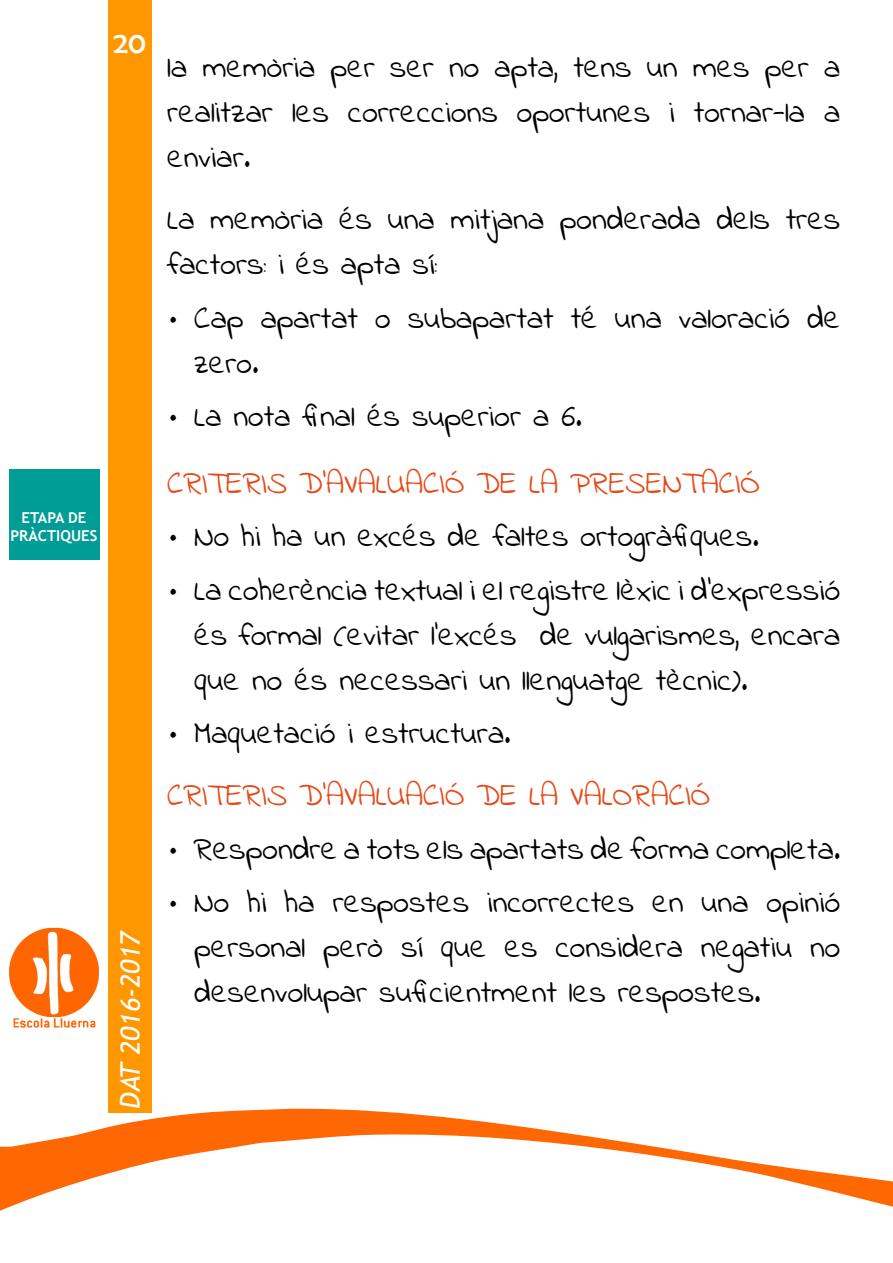
<style>
.page{position:relative;width:893px;height:1263px;background:#fff}
.page>*{position:absolute;margin:0;border:0;box-sizing:border-box;transform-origin:0 0}
.t1{font:30px "Berlin Sans FB";color:#fff}
.t2{font:italic 27px "Trebuchet MS";color:#fff}
.t3{font:24px/45px "Indie Flower";color:#000;text-align:justify}
.t4{font:24px "Indie Flower";color:#e64a18}
.t5{font:700 15px/18px "Trebuchet MS";color:#fff;text-align:center}
</style>
<div class="page">
<svg style="left:0;top:1037px;width:893px;height:174px"></svg>
<div style="left:9px;top:469px;width:90px;height:90px;background:#009c96"></div>
<div style="left:108px;top:0;width:43px;height:1113px;background:#ff9800"></div>
<img style="left:9px;top:928px;width:90px;height:100px">
<p class="t1" style="left:113px;top:26px;width:34px">20</p>
<p class="t5" style="left:10px;top:509px;width:87px">ETAPADE<br>PRÀCTI QUES</p>
<p class="t2" style="left:114px;top:1109px;width:180px;rotate:-90deg">DAT 2016-2017</p>
<p class="t3" style="left:167px;top:47px;width:675px">la memòria per ser no apta, tens un mes per a realitzar les correccions oportunes i tornar-la a enviar.</p>
<p class="t3" style="left:167px;top:199px;width:675px">La memòria és una mitjana ponderada dels tres factors: i és apta sí:</p>
<p class="t3" style="left:194px;top:297px;width:648px;text-indent:-27px">• Cap apartat o subapartat té una valoració de zero.</p>
<p class="t3" style="left:167px;top:396px;width:416px">• La nota final és superior a 6.</p>
<p class="t4" style="left:167px;top:470px;width:594px">CRITERIS D’AVALUACIÓ DE LA PRESENTACIÓ</p>
<p class="t3" style="left:167px;top:515px;width:593px">• No hi ha un excés de faltes ortogràfiques.</p>
<p class="t3" style="left:194px;top:569px;width:648px;text-indent:-27px">• La coherència textual i el registre lèxic i d’expressió és formal (evitar l’excés de vulgarismes, encara que no és necessari un llenguatge tècnic).</p>
<p class="t3" style="left:167px;top:712px;width:345px">• Maquetació i estructura.</p>
<p class="t4" style="left:167px;top:783px;width:544px">CRITERIS D’AVALUACIÓ DE LA VALORACIÓ</p>
<p class="t3" style="left:167px;top:828px;width:675px">• Respondre a tots els apartats de forma completa.</p>
<p class="t3" style="left:194px;top:881px;width:648px;text-indent:-27px">• No hi ha respostes incorrectes en una opinió personal però sí que es considera negatiu no desenvolupar suficientment les respostes.</p>
</div>
